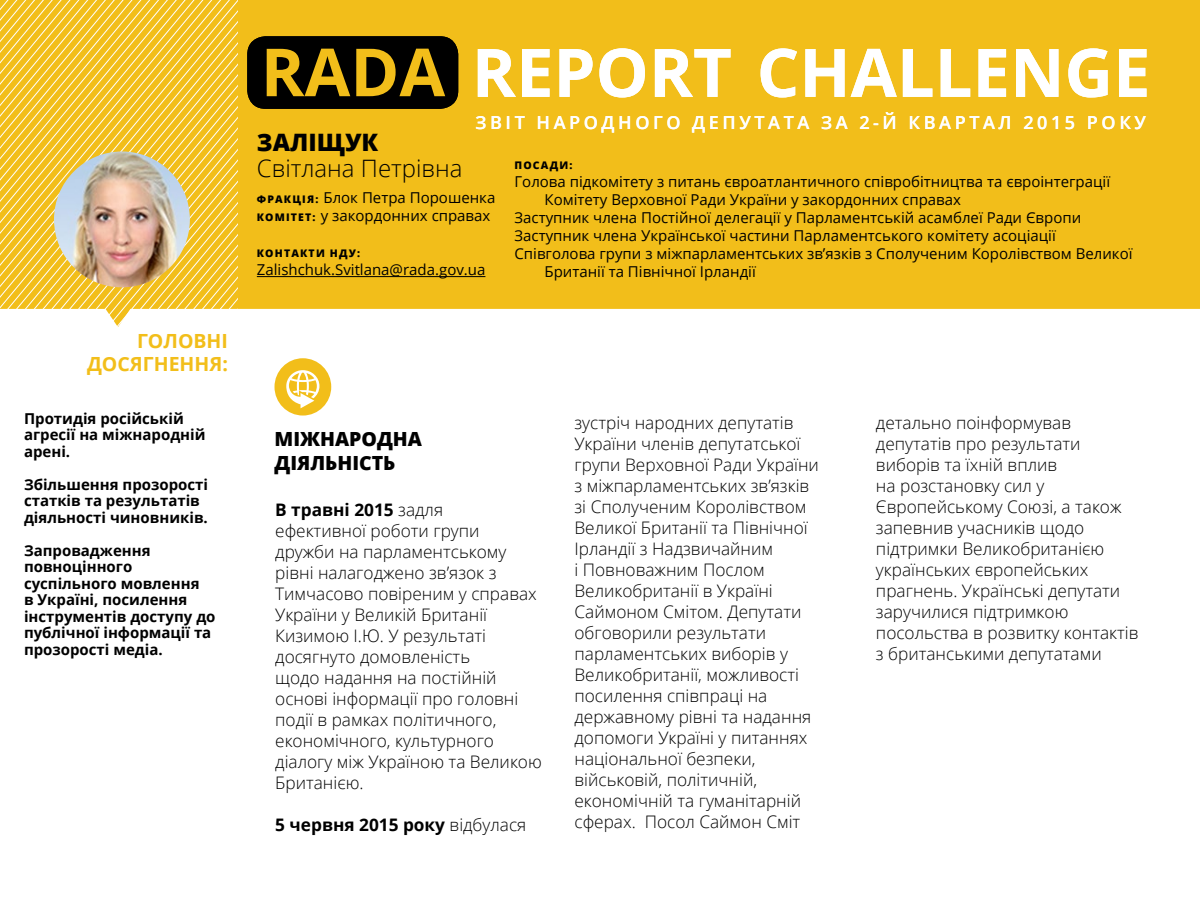
<style>
.page{position:relative;width:1200px;height:900px;background:#fff}
.page>*{position:absolute;margin:0;border:0;box-sizing:border-box;transform-origin:0 0}
.t1{font:700 67.05px "Open Sans";color:#fff}
.t2{font:300 24px "Open Sans";color:#000}
.t3{font:800 24px "Open Sans";color:#000}
.t4{font:800 19.5px/23.4px "Open Sans";color:#000}
.t5{font:700 19.5px/23.4px "Open Sans";color:#f2be1a;text-align:right}
.t6{font:600 18px "Open Sans";letter-spacing:.2em;color:#fff}
.t7{font:300 17.25px/21px "Open Sans";color:#000}
.t8{font:700 17.25px "Open Sans";color:#000}
.t9{font:15px/18px "Open Sans";color:#000}
.t10{font:700 15px/16.5px "Open Sans";color:#000}
.t11{font:800 10.5px "Open Sans";letter-spacing:.11em;color:#000}
.s1{font-size:66.3px;color:#f2be1a}
.s2{font-weight:800;font-size:10.5px}
.s3{font-weight:700}
.s4{font-weight:300}
</style>
<div class="page">
<svg style="left:0;top:0;width:239px;height:309px;background:#f3c73b"></svg>
<div style="left:239px;top:0;width:961px;height:358px;background:#f2be1a"></div>
<div style="left:105px;top:309px;width:1095px;height:83px;background:#fff"></div>
<svg style="left:275px;top:358px;width:56px;height:58px"></svg>
<div style="left:247px;top:36px;width:211px;height:73px;background:#000;border-radius:18px"></div>
<img style="left:54px;top:152px;width:136px;height:135px;border-radius:68px">
<hr style="left:257px;top:276px;width:228px;height:1px;background:#000">
<p class="t5" style="left:87px;top:328px;width:142px">ГОЛОВНІ<br>ДОСЯГНЕННЯ:</p>
<p class="t10" style="left:24px;top:410px;width:183px">Протидія російській агресії на міжнародній арені.</p>
<p class="t10" style="left:24px;top:476px;width:186px">Збільшення прозорості статків та результатів діяльності чиновників.</p>
<p class="t10" style="left:24px;top:542px;width:193px">Запровадження повноцінного суспільного мовлення<br>в Україні, посилення інструментів доступу до публічної інформації та прозорості медіа.</p>
<h1 class="t1" style="left:261px;top:25px;width:891px"><span class="s1">RADA</span> REPORT CHALLENGE</h1>
<h2 class="t3" style="left:257px;top:124px;width:123px">ЗАЛІЩУК</h2>
<h2 class="t2" style="left:257px;top:152px;width:207px">Світлана Петрівна</h2>
<p class="t9" style="left:257px;top:189px;width:240px"><span class="s2">ФРАКЦІЯ:</span> Блок Петра Порошенка<br><span class="s2">КОМІТЕТ:</span> у закордонних справах</p>
<p class="t11" style="left:257px;top:246px;width:105px">КОНТАКТИ НДУ:</p>
<p class="t9" style="left:257px;top:261px;width:230px">Zalishchuk.Svitlana@rada.gov.ua</p>
<p class="t6" style="left:476px;top:110px;width:672px">ЗВІТ НАРОДНОГО ДЕПУТАТА ЗА 2-Й КВАРТАЛ 2015 РОКУ</p>
<p class="t11" style="left:514px;top:157px;width:59px">ПОСАДИ:</p>
<p class="t9" style="left:514px;top:172px;width:597px">Голова підкомітету з питань євроатлантичного співробітництва та євроінтеграції</p>
<p class="t9" style="left:544px;top:190px;width:418px">Комітету Верховної Ради України у закордонних справах</p>
<p class="t9" style="left:514px;top:208px;width:568px">Заступник члена Постійної делегації у Парламентській асамблеї Ради Європи</p>
<p class="t9" style="left:514px;top:226px;width:543px">Заступник члена Української частини Парламентського комітету асоціації</p>
<p class="t9" style="left:514px;top:244px;width:620px">Співголова групи з міжпарламентських зв’язків з Сполученим Королівством Великої</p>
<p class="t9" style="left:544px;top:262px;width:213px">Британії та Північної Ірландії</p>
<p class="t4" style="left:274px;top:427px;width:149px">МІЖНАРОДНА<br>ДІЯЛЬНІСТЬ</p>
<p class="t7" style="left:275px;top:498px;width:268px"><span class="s3">В травні 2015</span> задля<br>ефективної роботи групи дружби на парламентському рівні налагоджено зв’язок з<br>Тимчасово повіреним у справах<br>України у Великій Британії<br>Кизимою І.Ю. У результаті досягнуто домовленість<br>щодо надання на постійній основі інформації про головні події в рамках політичного, економічного, культурного діалогу між Україною та Великою<br>Британією.</p>
<p class="t8" style="left:275px;top:812px;width:253px">5 червня 2015 року <span class="s4">відбулася</span></p>
<p class="t7" style="left:574px;top:412px;width:246px">зустріч народних депутатів<br>України членів депутатської групи Верховної Ради України з міжпарламентських зв’язків зі Сполученим Королівством<br>Великої Британії та Північної<br>Ірландії з Надзвичайним<br>і Повноважним Послом<br>Великобританії в Україні<br>Саймоном Смітом. Депутати обговорили результати парламентських виборів у<br>Великобританії, можливості посилення співпраці на державному рівні та надання допомоги Україні у питаннях національної безпеки, військовій, політичній, економічній та гуманітарній сферах. Посол Саймон Сміт</p>
<p class="t7" style="left:876px;top:411px;width:264px">детально поінформував депутатів про результати виборів та їхній вплив<br>на розстановку сил у<br>Європейському Союзі, а також запевнив учасників щодо підтримки Великобританією українських європейських прагнень. Українські депутати заручилися підтримкою посольства в розвитку контактів з британськими депутатами</p>
</div>
